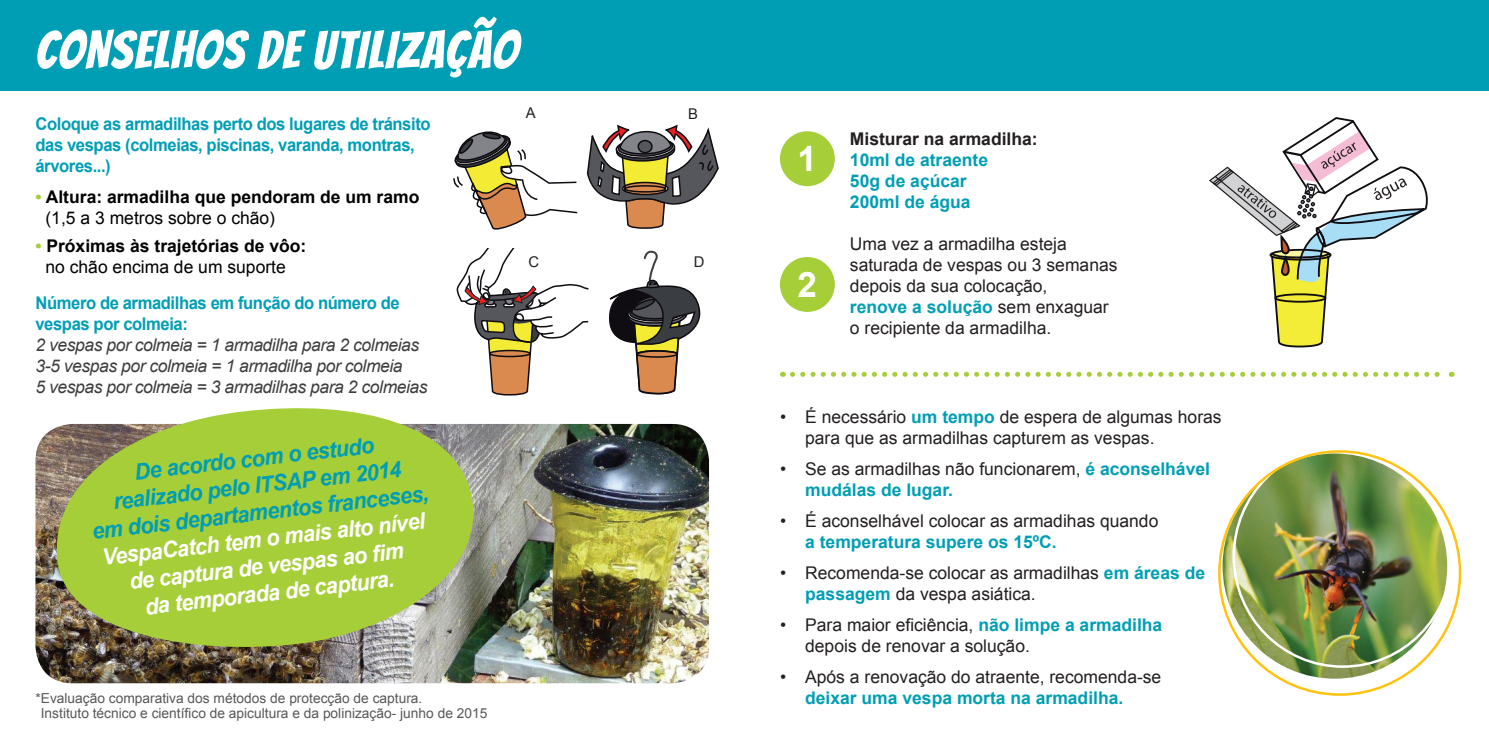
<style>
.page{position:relative;width:1489px;height:745px;background:#fff}
.page>*{position:absolute;margin:0;border:0;box-sizing:border-box;transform-origin:0 0}
.t1{font:52.5px "Bangers";letter-spacing:.025em;color:#fff}
.t2{font:700 35px "Arial";color:#fff}
.t3{font:italic 700 22.5px/27px "Arial";color:#009eb4;text-align:center;scale:.96 1}
.t4{font:italic 700 22.5px/27px "Arial";color:#fff;text-align:center;scale:.96 1}
.t5{font:17.5px/21px "Arial";color:#231f20}
.t6{font:700 17.5px/21px "Arial";letter-spacing:-.025em;color:#009eb4;scale:.95 1}
.t7{font:italic 17.5px/21px "Arial";letter-spacing:-.025em;color:#3e3e3f}
.t8{font:700 17.5px/21px "Arial";color:#010101}
.t9{font:700 17.5px/21px "Arial";color:#009eb4}
.t10{font:700 17.5px "Arial";color:#231f20}
.t11{font:14.75px "Arial";color:#231f20}
.t12{font:13.75px/15px "Arial";color:#57585a}
.s1{color:#a6ce39}
.s2{font-weight:400}
.s3{font-weight:700;color:#009eb4}
</style>
<div class="page">
<div style="left:0;top:0;width:1488px;height:90px;background:#009eb4"></div>
<svg style="left:453px;top:131px;width:124px;height:98px"></svg>
<svg style="left:586px;top:124px;width:132px;height:105px"></svg>
<svg style="left:456px;top:249px;width:132px;height:146px"></svg>
<img style="left:1221px;top:452px;width:227px;height:227px;border-radius:114px">
<img style="left:35px;top:423px;width:674px;height:259px">
<div style="left:780px;top:131px;width:54px;height:55px;background:#a6ce39;border-radius:50%"></div>
<div style="left:780px;top:257px;width:54px;height:55px;background:#a6ce39;border-radius:50%"></div>
<svg style="left:48px;top:408px;width:433px;height:247px;fill:#a6ce39"></svg>
<svg style="left:792px;top:371px;width:659px;height:5px"></svg>
<svg style="left:1209px;top:117px;width:218px;height:230px"></svg>
<svg style="left:609px;top:250px;width:91px;height:145px"></svg>
<h1 class="t1" style="left:35px;top:20px;width:484px">CONSELHOS DE UTILIZAÇÃO</h1>
<p class="t6" style="left:35px;top:114px;width:417px">Coloque as armadilhas perto dos lugares de tránsito das vespas (colmeias, piscinas, varanda, montras, árvores...)</p>
<p class="t8" style="left:45px;top:187px;width:375px;text-indent:-10px"><span class="s1">•</span> Altura: armadilha que pendoram de um ramo <span class="s2">(1,5 a 3 metros sobre o chão)</span></p>
<p class="t8" style="left:35px;top:236px;width:272px;text-align:center"><span class="s1">•</span> Próximas às trajetórias de vôo: <span class="s2">no chão encima de um suporte</span></p>
<p class="t6" style="left:35px;top:293px;width:385px">Número de armadilhas em função do número de vespas por colmeia:</p>
<p class="t7" style="left:35px;top:334px;width:393px">2 vespas por colmeia = 1 armadilha para 2 colmeias<br>3-5 vespas por colmeia = 1 armadilha por colmeia<br>5 vespas por colmeia = 3 armadilhas para 2 colmeias</p>
<p class="t3" style="left:84px;top:466px;width:354px;rotate:-7deg">De acordo com o estudo<br>realizado pelo ITSAP em 2014<br>em dois departamentos franceses,</p>
<p class="t4" style="left:101px;top:546px;width:340px;rotate:-7deg">VespaCatch tem o mais alto nível de captura de vespas ao fim<br>da temporada de captura.</p>
<p class="t12" style="left:41px;top:690px;width:448px;text-indent:-5px">*Evaluação comparativa dos métodos de protecção de captura.<br>Instituto técnico e científico de apicultura e da polinização- junho de 2015</p>
<p class="t11" style="left:526px;top:103px;width:11px">A</p>
<p class="t11" style="left:688px;top:104px;width:11px">B</p>
<p class="t11" style="left:528px;top:252px;width:12px">C</p>
<p class="t11" style="left:693px;top:252px;width:12px">D</p>
<h2 class="t2" style="left:797px;top:136px;width:21px">1</h2>
<h2 class="t2" style="left:797px;top:262px;width:21px">2</h2>
<p class="t10" style="left:849px;top:127px;width:189px">Misturar na armadilha:</p>
<p class="t9" style="left:849px;top:150px;width:140px">10ml de atraente<br>50g de açúcar<br>200ml de água</p>
<p class="t5" style="left:849px;top:234px;width:269px">Uma vez a armadilha esteja saturada de vespas ou 3 semanas depois da sua colocação,<br><span class="s3">renove a solução</span> sem enxaguar o recipiente da armadilha.</p>
<p class="t5" style="left:805px;top:406px;width:418px;text-indent:-25px">• É necessário <span class="s3">um tempo</span> de espera de algumas horas para que as armadilhas capturem as vespas.</p>
<p class="t5" style="left:805px;top:458px;width:406px;text-indent:-25px">• Se as armadilhas não funcionarem, <span class="s3">é aconselhável mudálas de lugar.</span></p>
<p class="t5" style="left:780px;top:510px;width:380px">• É aconselhável colocar as armadihas quando</p>
<p class="t9" style="left:805px;top:531px;width:253px">a temperatura supere os 15ºC.</p>
<p class="t5" style="left:805px;top:562px;width:401px;text-indent:-25px">• Recomenda-se colocar as armadilhas <span class="s3">em áreas de passagem</span> da vespa asiática.</p>
<p class="t5" style="left:805px;top:614px;width:358px;text-indent:-25px">• Para maior eficiência, <span class="s3">não limpe a armadilha </span>depois de renovar a solução.</p>
<p class="t5" style="left:780px;top:666px;width:383px">• Após a renovação do atraente, recomenda-se</p>
<p class="t9" style="left:805px;top:687px;width:320px">deixar uma vespa morta na armadilha.</p>
</div>
